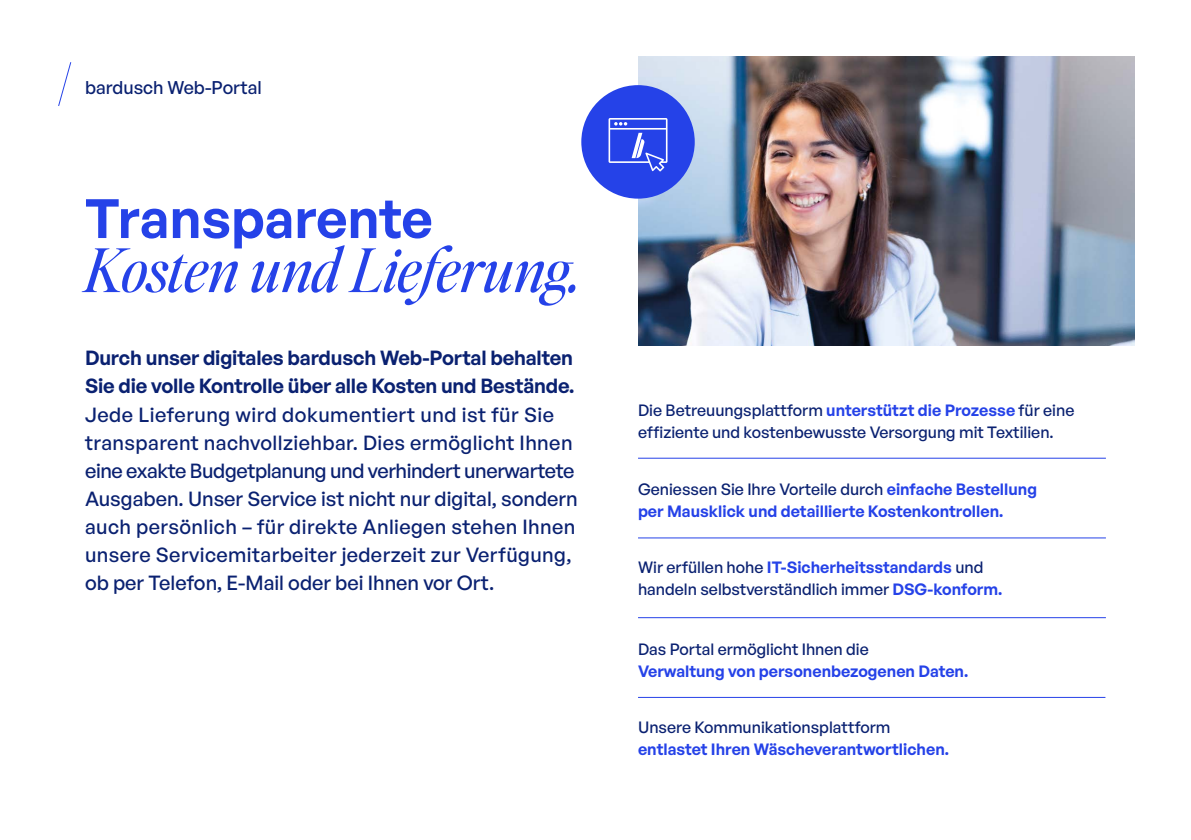
<style>
.page{position:relative;width:1191px;height:840px;background:#fff}
.page>*{position:absolute;margin:0;border:0;box-sizing:border-box;transform-origin:0 0}
.t1{font:italic 60px "Editor's Note";letter-spacing:-.005em;color:#2542e8}
.t2{font:600 54px "General Sans";color:#2542e8}
.t3{font:500 20px/28px "General Sans";letter-spacing:.02em;color:#0a2171}
.t4{font:600 20px "General Sans";letter-spacing:-.01em;color:#0a2171}
.t5{font:500 20px "General Sans";color:#0a2171}
.t6{font:500 18px "General Sans";color:#0a2171}
.t7{font:500 16px/22px "General Sans";color:#0a2171}
.t8{font:600 16px "General Sans";color:#2542e8}
.s1{font-weight:600}
.s2{font-weight:600;color:#2542e8}
.s3{font-weight:500;color:#0a2171}
</style>
<div class="page">
<img style="left:638px;top:57px;width:496px;height:288px">
<div style="left:581px;top:85px;width:113px;height:113px;background:#2542e8;border-radius:50%"></div>
<svg style="left:608px;top:118px;width:59px;height:53px"></svg>
<svg style="left:58px;top:62px;width:14px;height:44px"></svg>
<hr style="left:638px;top:616px;width:468px;height:1px;background:#2542e8">
<hr style="left:638px;top:537px;width:468px;height:1px;background:#2542e8">
<hr style="left:638px;top:457px;width:468px;height:1px;background:#2542e8">
<hr style="left:638px;top:696px;width:467px;height:1px;background:#2542e8">
<p class="t6" style="left:85px;top:76px;width:178px">bardusch Web-Portal</p>
<p class="t2" style="left:85px;top:184px;width:349px">Transparente</p>
<p class="t1" style="left:85px;top:229px;width:498px">Kosten und Lieferung.</p>
<p class="t4" style="left:85px;top:345px;width:489px">Durch unser digitales bardusch Web-Portal behalten</p>
<p class="t3" style="left:85px;top:371px;width:491px"><span class="s1">Sie die volle Kontrolle über alle Kosten und Bestände.<br></span>Jede Lieferung wird dokumentiert und ist für Sie transparent nachvollziehbar. Dies ermöglicht Ihnen eine exakte Budgetplanung und verhindert unerwartete</p>
<p class="t3" style="left:85px;top:483px;width:494px;text-align:justify">Ausgaben. Unser Service ist nicht nur digital, sondern auch persönlich – für direkte Anliegen stehen Ihnen unsere Servicemitarbeiter jederzeit zur Verfügung,</p>
<p class="t5" style="left:85px;top:569px;width:411px">ob per Telefon, E-Mail oder bei Ihnen vor Ort.</p>
<p class="t7" style="left:638px;top:398px;width:438px">Die Betreuungsplattform <span class="s2">unterstützt die Prozesse</span> für eine effiziente und kostenbewusste Versorgung mit Textilien.</p>
<p class="t7" style="left:638px;top:477px;width:400px">Geniessen Sie Ihre Vorteile durch <span class="s2">einfache Bestellung</span></p>
<p class="t8" style="left:638px;top:500px;width:367px">per Mausklick und detaillierte Kostenkontrollen.</p>
<p class="t8" style="left:638px;top:557px;width:347px"><span class="s3">Wir erfüllen hohe</span> IT-Sicherheitsstandards <span class="s3">und</span></p>
<p class="t7" style="left:638px;top:578px;width:366px">handeln selbstverständlich immer <span class="s2">DSG-konform.</span></p>
<p class="t7" style="left:638px;top:637px;width:232px">Das Portal ermöglicht Ihnen die</p>
<p class="t8" style="left:638px;top:661px;width:332px">Verwaltung von personenbezogenen Daten.</p>
<p class="t7" style="left:638px;top:715px;width:254px">Unsere Kommunikationsplattform</p>
<p class="t8" style="left:638px;top:738px;width:312px">entlastet Ihren Wäscheverantwortlichen.</p>
</div>
